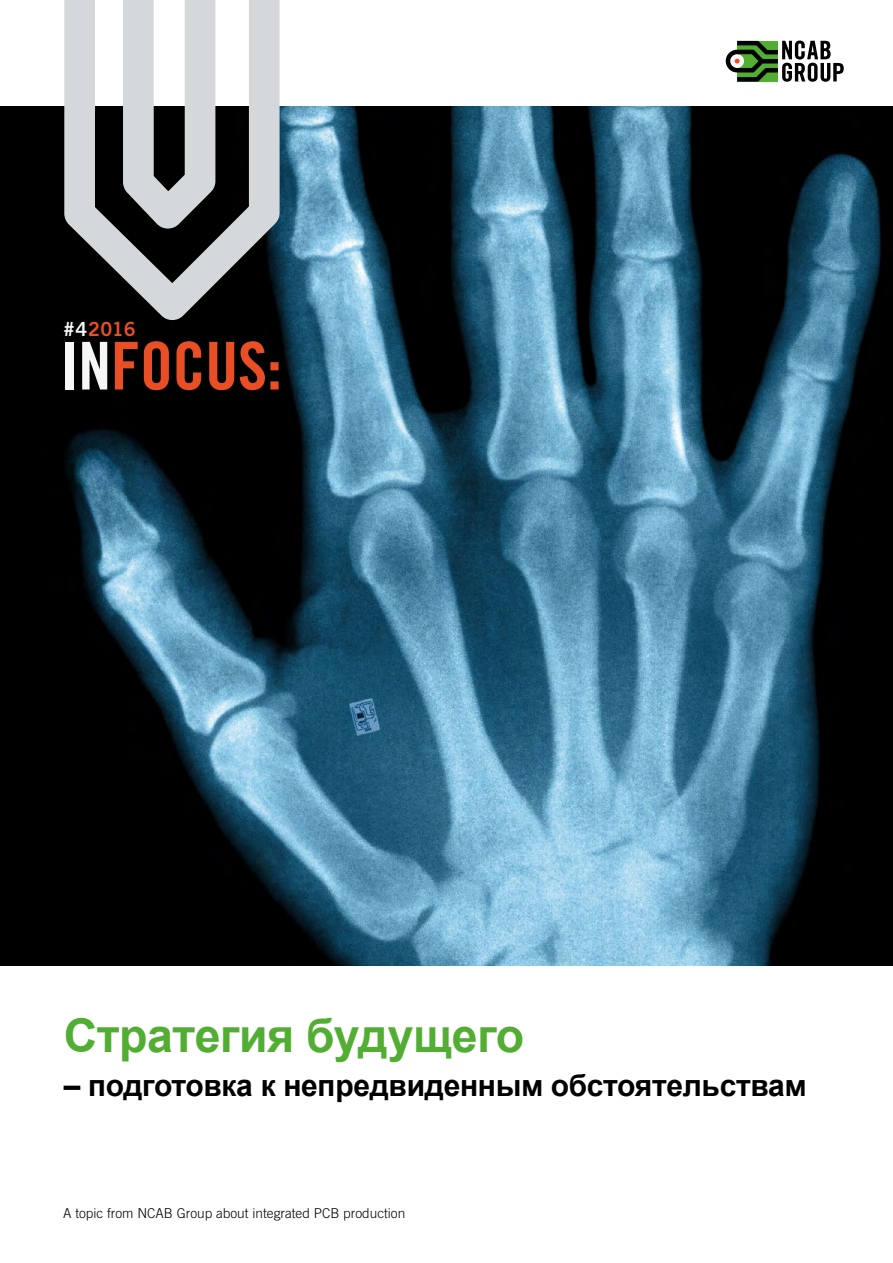
<style>
.page{position:relative;width:893px;height:1263px;background:#fff}
.page>*{position:absolute;margin:0;border:0;box-sizing:border-box;transform-origin:0 0}
.t1{font:66px "Trade Gothic LT Bold Cond Twenty";letter-spacing:-.005em;color:#e94e24}
.t2{font:700 46.5px "Arial";letter-spacing:-.01em;color:#52ae32}
.t3{font:700 30px "Arial";letter-spacing:-.01em;color:#000}
.t4{font:19.5px "Trade Gothic Bold Two";letter-spacing:.015em;color:#e94e24}
.t5{font:300 13.65px "Trade Gothic LT";color:#000}
.s1{color:#f6f6f6}
.s2{font-size:69px}
</style>
<div class="page">
<img style="left:0;top:106px;width:893px;height:859px">
<svg style="left:64px;top:0;width:216px;height:322px;background:#8f9092"></svg>
<svg style="left:726px;top:41px;width:118px;height:41px"></svg>
<h3 class="t4" style="left:63px;top:317px;width:74px"><span class="s1">#4</span>2016</h3>
<h1 class="t1" style="left:60px;top:326px;width:223px"><span class="s1">IN</span>FOCUS<span class="s2">:</span></h1>
<h2 class="t2" style="left:64px;top:1005px;width:462px">Стратегия будущего</h2>
<h3 class="t3" style="left:64px;top:1065px;width:745px">– подготовка к непредвиденным обстоятельствам</h3>
<p class="t5" style="left:63px;top:1205px;width:344px">A topic from NCAB Group about integrated PCB production</p>
</div>
